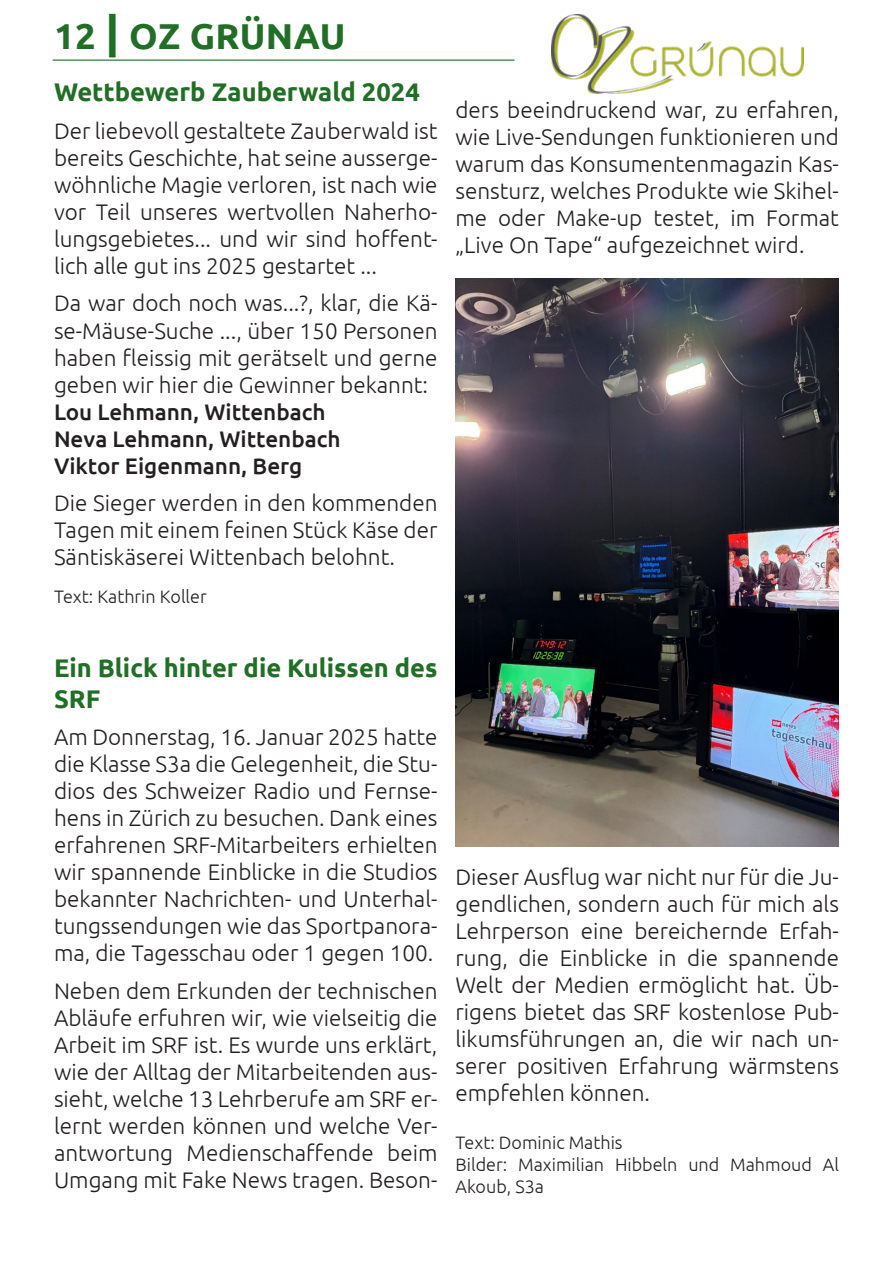
<style>
.page{position:relative;width:893px;height:1263px;background:#fff}
.page>*{position:absolute;margin:0;border:0;box-sizing:border-box;transform-origin:0 0}
.t1{font:700 36px "Ubuntu";letter-spacing:.005em;color:#216e26}
.t2{font:700 25.5px/30.6px "Ubuntu";color:#216e26}
.t3{font:300 22.5px/27px "Ubuntu";color:#231f20;text-align:justify}
.t4{font:500 22.5px "Ubuntu";color:#231f20}
.t5{font:300 18px/21.6px "Ubuntu";color:#231f20}
.s1{font-style:inherit}
.s2{font-size:45px}
</style>
<div class="page">
<hr style="left:53px;top:60px;width:461px;height:1px;background:#216e26">
<img style="left:551px;top:15px;width:252px;height:78px">
<img style="left:455px;top:279px;width:384px;height:567px">
<h1 class="t1" style="left:54px;top:13px;width:293px"><span class="s1">12</span> <span class="s2">|</span> OZ GRÜNAU</h1>
<p class="t2" style="left:54px;top:75px;width:367px">Wettbewerb Zauberwald 2024</p>
<p class="t3" style="left:54px;top:117px;width:385px">Der liebevoll gestaltete Zauberwald ist bereits Geschichte, hat seine ausserge&shy;wöhnliche Magie verloren, ist nach wie vor Teil unseres wertvollen Naherho&shy;lungsgebietes... und wir sind hoffent&shy;lich alle gut ins 2025 gestartet ...</p>
<p class="t3" style="left:54px;top:289px;width:385px">Da war doch noch was...?, klar, die Kä&shy;se-Mäuse-Suche ..., über 150 Personen haben fleissig mit gerätselt und gerne geben wir hier die Gewinner bekannt:</p>
<p class="t4" style="left:54px;top:397px;width:273px">Lou Lehmann, Wittenbach</p>
<p class="t4" style="left:54px;top:424px;width:288px">Neva Lehmann, Wittenbach</p>
<p class="t4" style="left:54px;top:451px;width:250px">Viktor Eigenmann, Berg</p>
<p class="t3" style="left:54px;top:489px;width:385px">Die Sieger werden in den kommenden Tagen mit einem feinen Stück Käse der Säntiskäserei Wittenbach belohnt.</p>
<p class="t5" style="left:54px;top:585px;width:154px">Text: Kathrin Koller</p>
<p class="t3" style="left:455px;top:96px;width:385px">ders beeindruckend war, zu erfahren, wie Live-Sendungen funktionieren und warum das Konsumentenmagazin Kas&shy;sensturz, welches Produkte wie Skihel&shy;me oder Make-up testet, im Format „Live On Tape“ aufgezeichnet wird.</p>
<p class="t2" style="left:54px;top:651px;width:385px">Ein Blick hinter die Kulissen des<br>SRF</p>
<p class="t3" style="left:54px;top:723px;width:385px">Am Donnerstag, 16. Januar 2025 hatte die Klasse S3a die Gelegenheit, die Stu&shy;dios des Schweizer Radio und Fernse&shy;hens in Zürich zu besuchen. Dank eines erfahrenen SRF-Mitarbeiters erhielten wir spannende Einblicke in die Studios bekannter Nachrichten- und Unterhal&shy;tungssendungen wie das Sportpanora&shy;ma, die Tagesschau oder 1 gegen 100.</p>
<p class="t3" style="left:54px;top:977px;width:385px">Neben dem Erkunden der technischen Abläufe erfuhren wir, wie vielseitig die Arbeit im SRF ist. Es wurde uns erklärt, wie der Alltag der Mitarbeitenden aus&shy;sieht, welche 13 Lehrberufe am SRF er&shy;lernt werden können und welche Ver&shy;antwortung Medienschaffende beim Umgang mit Fake News tragen. Beson-</p>
<p class="t3" style="left:455px;top:863px;width:385px">Dieser Ausflug war nicht nur für die Ju&shy;gendlichen, sondern auch für mich als Lehrperson eine bereichernde Erfah&shy;rung, die Einblicke in die spannende Welt der Medien ermöglicht hat. Üb&shy;rigens bietet das SRF kostenlose Pub&shy;likumsführungen an, die wir nach un&shy;serer positiven Erfahrung wärmstens empfehlen können.</p>
<p class="t5" style="left:455px;top:1132px;width:169px">Text: Dominic Mathis</p>
<p class="t5" style="left:455px;top:1153px;width:385px">Bilder: Maximilian Hibbeln und Mahmoud Al<br>Akoub, S3a</p>
</div>
